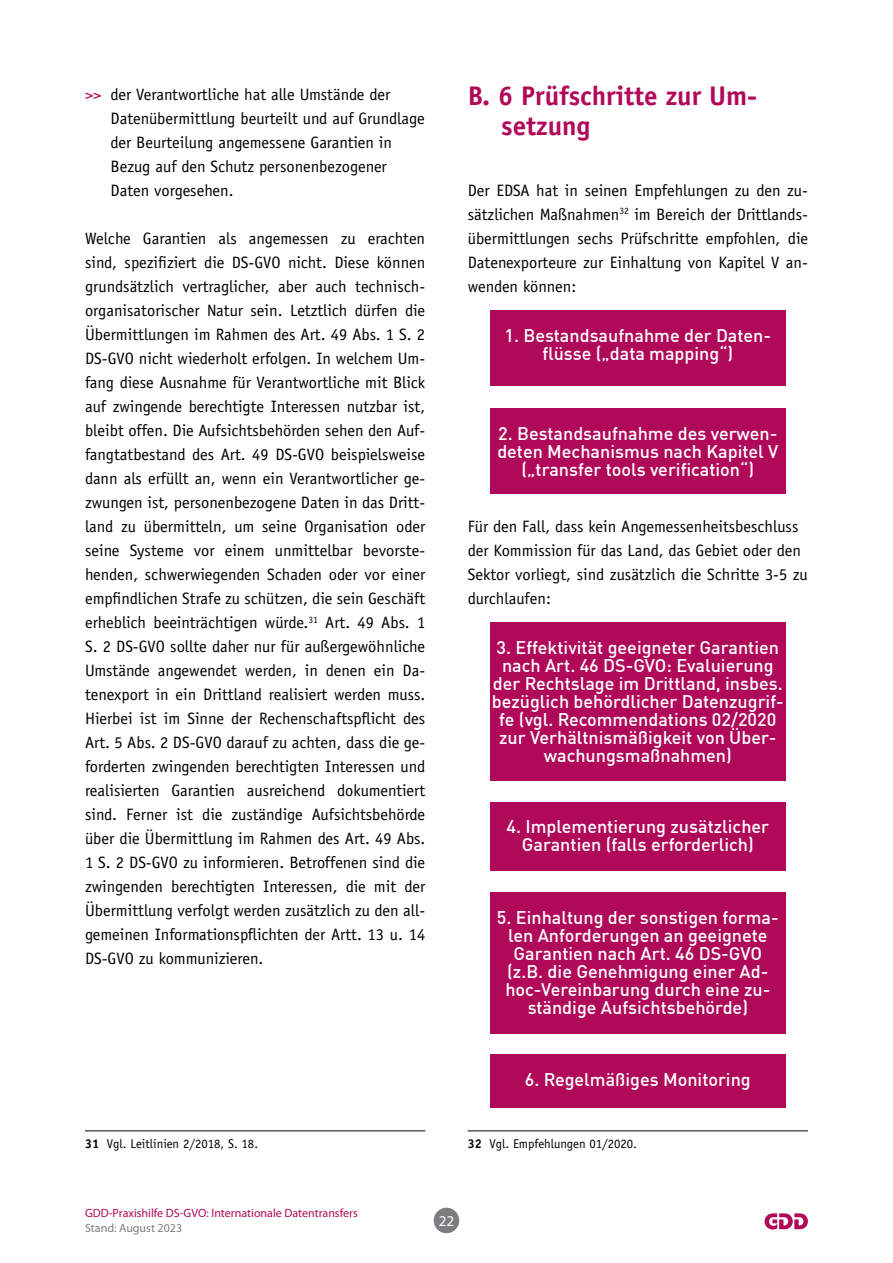
<style>
.page{position:relative;width:893px;height:1263px;background:#fff}
.page>*{position:absolute;margin:0;border:0;box-sizing:border-box;transform-origin:0 0}
.t1{font:700 27px/30px "Officina Sans Std";color:#b1095a}
.t2{font:500 18px/18px "DIN Offc";color:#fff;text-align:center}
.t3{font:16.5px/24px "Officina Sans Std";color:#000}
.t4{font:15px "Myriad Pro";color:#fff}
.t5{font:12.75px "Officina Sans Std";color:#000}
.t6{font:12px "Myriad Pro";color:#b1095a}
.t7{font:12px "Myriad Pro";color:#7d7c81}
.s1{color:#b1095a}
.s2{font-weight:700}
</style>
<div class="page">
<div style="left:434px;top:1208px;width:25px;height:25px;background:#7d7c81;border-radius:50%"></div>
<svg style="left:765px;top:1213px;width:43px;height:16px"></svg>
<hr style="left:85px;top:1130px;width:340px;height:1px;background:#000">
<hr style="left:468px;top:1130px;width:340px;height:1px;background:#000">
<div style="left:490px;top:310px;width:295px;height:76px;background:#b1095a"></div>
<div style="left:490px;top:408px;width:295px;height:85px;background:#b1095a"></div>
<div style="left:490px;top:622px;width:295px;height:158px;background:#b1095a"></div>
<div style="left:490px;top:802px;width:295px;height:68px;background:#b1095a"></div>
<div style="left:490px;top:892px;width:295px;height:141px;background:#b1095a"></div>
<div style="left:490px;top:1054px;width:295px;height:54px;background:#b1095a"></div>
<p class="t3" style="left:111px;top:82px;width:316px;text-indent:-25px"><span class="s1">&gt;&gt;</span> der Verantwortliche hat alle Umstände der Datenübermittlung beurteilt und auf Grundlage der Beurteilung angemessene Garantien in Bezug auf den Schutz personenbezogener Daten vorgesehen.</p>
<p class="t3" style="left:85px;top:226px;width:342px;text-align:justify">Welche Garantien als angemessen zu erachten sind, spezifiziert die DS-GVO nicht. Diese können grundsätzlich vertraglicher, aber auch technisch&shy;organisatorischer Natur sein. Letztlich dürfen die Übermittlungen im Rahmen des Art. 49 Abs. 1 S. 2<br>DS-GVO nicht wiederholt erfolgen. In welchem Um&shy;fang diese Ausnahme für Verantwortliche mit Blick auf zwingende berechtigte Interessen nutzbar ist, bleibt offen. Die Aufsichtsbehörden sehen den Auf&shy;fangtatbestand des Art. 49 DS-GVO beispielsweise dann als erfüllt an, wenn ein Verantwortlicher ge&shy;zwungen ist, personenbezogene Daten in das Dritt&shy;land zu übermitteln, um seine Organisation oder seine Systeme vor einem unmittelbar bevorste&shy;henden, schwerwiegenden Schaden oder vor einer empfindlichen Strafe zu schützen, die sein Geschäft erheblich beeinträchtigen würde.<sup>31</sup> Art. 49 Abs. 1<br>S. 2 DS-GVO sollte daher nur für außergewöhnliche Umstände angewendet werden, in denen ein Da&shy;tenexport in ein Drittland realisiert werden muss.<br>Hierbei ist im Sinne der Rechenschaftspflicht des Art. 5 Abs. 2 DS-GVO darauf zu achten, dass die ge&shy;forderten zwingenden berechtigten Interessen und realisierten Garantien ausreichend dokumentiert sind. Ferner ist die zuständige Aufsichtsbehörde über die Übermittlung im Rahmen des Art. 49 Abs.<br>1 S. 2 DS-GVO zu informieren. Betroffenen sind die zwingenden berechtigten Interessen, die mit der Übermittlung verfolgt werden zusätzlich zu den all&shy;gemeinen Informationspflichten der Artt. 13 u. 14<br>DS-GVO zu kommunizieren.</p>
<h1 class="t1" style="left:501px;top:80px;width:258px;text-indent:-33px">B. 6 Prüfschritte zur Um&shy;setzung</h1>
<p class="t3" style="left:468px;top:178px;width:342px;text-align:justify">Der EDSA hat in seinen Empfehlungen zu den zu&shy;sätzlichen Maßnahmen<sup>32</sup> im Bereich der Drittlands&shy;übermittlungen sechs Prüfschritte empfohlen, die Datenexporteure zur Einhaltung von Kapitel V an&shy;wenden können:</p>
<p class="t2" style="left:504px;top:326px;width:268px">1. Bestandsaufnahme der Daten&shy;flüsse („data mapping“)</p>
<p class="t2" style="left:497px;top:424px;width:283px">2. Bestandsaufnahme des verwen&shy;deten Mechanismus nach Kapitel V („transfer tools verification“)</p>
<p class="t3" style="left:468px;top:514px;width:342px">Für den Fall, dass kein Angemessenheitsbeschluss der Kommission für das Land, das Gebiet oder den Sektor vorliegt, sind zusätzlich die Schritte 3-5 zu durchlaufen:</p>
<p class="t2" style="left:492px;top:637px;width:294px">3. Effektivität geeigneter Garantien nach Art. 46 DS-GVO: Evaluierung der Rechtslage im Drittland, insbes. bezüglich behördlicher Datenzugrif&shy;fe (vgl. Recommendations 02/2020 zur Verhältnismäßigkeit von Ü ber&shy;wachungsmaßnahmen)</p>
<p class="t2" style="left:506px;top:817px;width:264px">4. Implementierung zusätzlicher<br>Garantien (falls erforderlich)</p>
<p class="t2" style="left:497px;top:907px;width:283px">5. Einhaltung der sonstigen forma&shy;len Anforderungen an geeignete<br>Garantien nach Art. 46 DS-GVO (z.B. die Genehmigung einer Ad&shy;hoc-Vereinbarung durch eine zu&shy;ständige Aufsichtsbehörde)</p>
<p class="t2" style="left:525px;top:1070px;width:227px">6. Regelmäßiges Monitoring</p>
<p class="t5" style="left:85px;top:1136px;width:175px"><span class="s2">31</span> Vgl. Leitlinien 2/2018, S. 18.</p>
<p class="t5" style="left:468px;top:1136px;width:171px"><span class="s2">32</span> Vgl. Empfehlungen 01/2020.</p>
<p class="t6" style="left:85px;top:1205px;width:274px">GDD-Praxishilfe DS-GVO: Internationale Datentransfers</p>
<p class="t7" style="left:85px;top:1220px;width:99px">Stand: August 2023</p>
<p class="t4" style="left:439px;top:1211px;width:17px">22</p>
</div>
